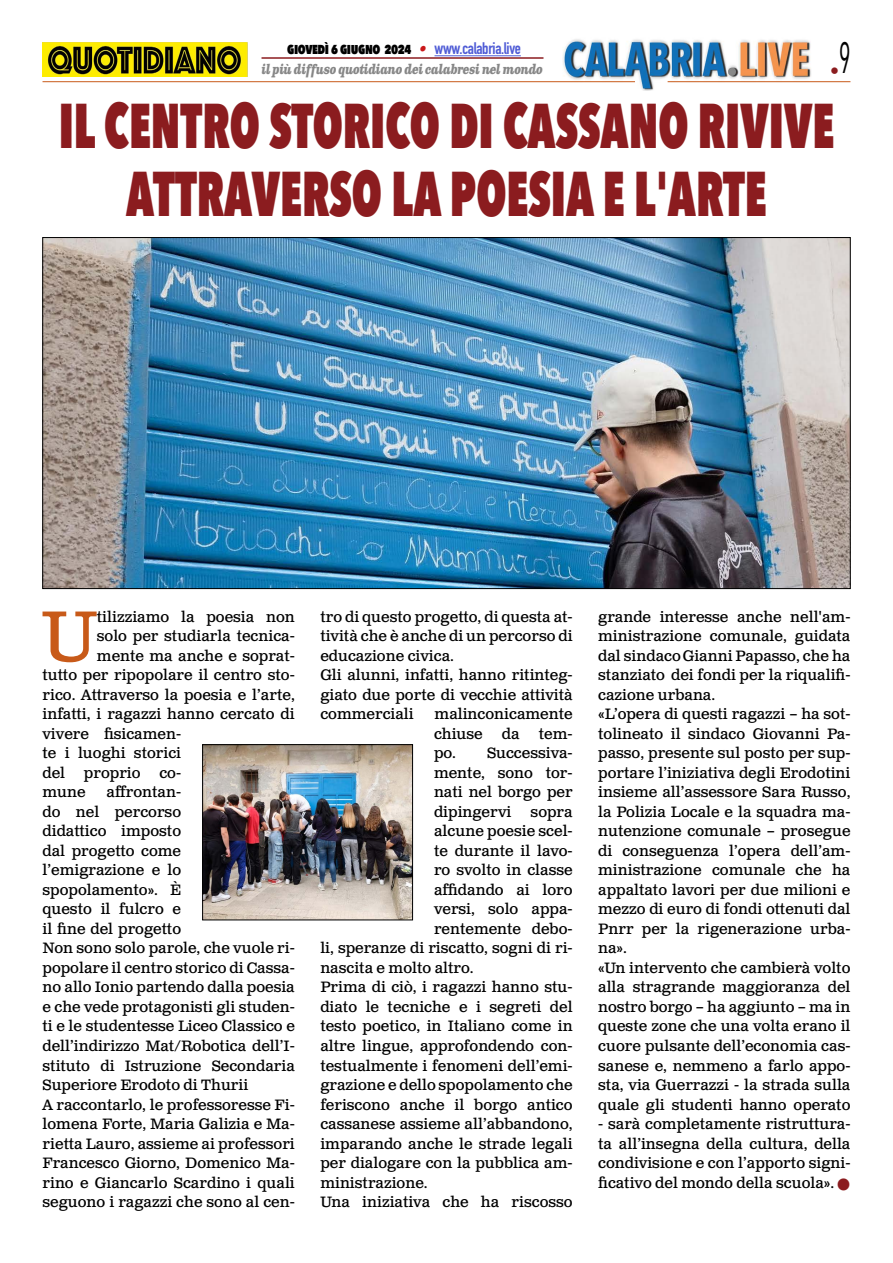
<style>
.page{position:relative;width:893px;height:1263px;background:#fff}
.page>*{position:absolute;margin:0;border:0;box-sizing:border-box;transform-origin:0 0}
.t1{font:71.25px "Clarendon Text Pro";color:#c85a19}
.t2{font:800 63px/67.5px "Avenir Next Condensed";color:#8b1c1f;text-align:center;scale:.75 1}
.t3{font:18px "Avenir Next Condensed";color:#8b1c1f}
.t4{font:15px/19.5px "Clarendon Text Pro";color:#000}
.t5{font:800 15px "Avenir Next Condensed";letter-spacing:-.03em;color:#000;scale:.9 1}
.t6{font:italic 700 13.5px "Clarendon Text Pro";letter-spacing:-.05em;color:#878787;scale:.79 1}
.s1{font-family:"Clarendon Text Pro";font-weight:700;font-style:italic;color:#ca181a}
.s2{font-family:"DIN Condensed";font-weight:700;font-size:16.5px;color:#4f5cd6}
.s3{color:#8b1c1f}
</style>
<div class="page">
<img style="left:563px;top:39px;width:248px;height:51px">
<hr style="left:43px;top:81px;width:592px;height:1px;background:#c85a19">
<hr style="left:668px;top:81px;width:182px;height:1px;background:#c85a19">
<hr style="left:434px;top:55px;width:87px;height:1px;background:#4f5cd6">
<hr style="left:261px;top:57px;width:282px;height:2px;background:#8b1c1f">
<img style="left:43px;top:42px;width:204px;height:35px">
<img style="left:45px;top:239px;width:803px;height:348px">
<img style="left:204px;top:746px;width:207px;height:172px">
<div style="left:202px;top:744px;width:211px;height:176px;border:1px solid #000"></div>
<p class="t3" style="left:830px;top:55px;width:22px">•<sup>9</sup></p>
<p class="t5" style="left:287px;top:39px;width:261px">giovedì 6 giugno 2024 <span class="s1">•</span> <span class="s2">www.calabria.live</span></p>
<p class="t6" style="left:261px;top:61px;width:358px">il più diffuso quotidiano dei calabresi nel mondo</p>
<h2 class="t2" style="left:59px;top:92px;width:1036px">IL CENTRO STORICO DI CASSANO RIVIVE<br>ATTRAVERSO LA POESIA E L'ARTE</h2>
<h1 class="t1" style="left:42px;top:593px;width:56px">U</h1>
<p class="t4" style="left:97px;top:608px;width:199px">tilizziamo la poesia non</p>
<p class="t4" style="left:97px;top:627px;width:199px">solo per studiarla tecnica-</p>
<p class="t4" style="left:97px;top:647px;width:199px">mente ma anche e soprat-</p>
<p class="t4" style="left:43px;top:666px;width:254px">tutto per ripopolare il centro sto-</p>
<p class="t4" style="left:43px;top:686px;width:254px">rico. Attraverso la poesia e l’arte,</p>
<p class="t4" style="left:43px;top:705px;width:254px">infatti, i ragazzi hanno cercato di</p>
<p class="t4" style="left:43px;top:725px;width:140px">vivere fisicamen-</p>
<p class="t4" style="left:43px;top:744px;width:140px">te i luoghi storici</p>
<p class="t4" style="left:43px;top:764px;width:24px">del</p>
<p class="t4" style="left:84px;top:764px;width:58px">proprio</p>
<p class="t4" style="left:159px;top:764px;width:23px">co-</p>
<p class="t4" style="left:43px;top:783px;width:45px">mune</p>
<p class="t4" style="left:43px;top:783px;width:254px;text-indent:64px">affrontan-<br>do nel percorso<br>didattico imposto<br>dal progetto come<br>l’emigrazione e lo spopolamento». È<br>questo il fulcro e<br>il fine del progetto<br>Non sono solo parole, che vuole ri&shy;popolare il centro storico di Cassa&shy;no allo Ionio partendo dalla poesia e che vede protagonisti gli studen&shy;ti e le studentesse Liceo Classico e dell’indirizzo Mat/Robotica dell’I&shy;stituto di Istruzione Secondaria<br>Superiore Erodoto di Thurii<br>A raccontarlo, le professoresse Fi&shy;lomena Forte, Maria Galizia e Ma&shy;rietta Lauro, assieme ai professori<br>Francesco Giorno, Domenico Ma&shy;rino e Giancarlo Scardino i quali seguono i ragazzi che sono al cen-</p>
<p class="t4" style="left:320px;top:608px;width:254px">tro di questo progetto, di questa at&shy;tività che è anche di un percorso di educazione civica.<br>Gli alunni, infatti, hanno ritinteg&shy;giato due porte di vecchie attività commerciali</p>
<p class="t4" style="left:434px;top:705px;width:140px">malinconicamente chiuse</p>
<p class="t4" style="left:502px;top:725px;width:19px">da</p>
<p class="t4" style="left:434px;top:725px;width:140px;text-align:justify;text-indent:105px">tem&shy;po. Successiva&shy;mente, sono tor&shy;nati nel borgo per dipingervi</p>
<p class="t4" style="left:531px;top:803px;width:44px">sopra</p>
<p class="t4" style="left:434px;top:822px;width:140px">alcune poesie scel-</p>
<p class="t4" style="left:434px;top:842px;width:140px">te durante il lavo-</p>
<p class="t4" style="left:434px;top:861px;width:140px">ro svolto in classe</p>
<p class="t4" style="left:434px;top:881px;width:140px">affidando ai loro</p>
<p class="t4" style="left:434px;top:900px;width:140px">versi, solo appa-</p>
<p class="t4" style="left:434px;top:920px;width:140px">rentemente debo-</p>
<p class="t4" style="left:320px;top:939px;width:254px">li, speranze di riscatto, sogni di ri-</p>
<p class="t4" style="left:320px;top:959px;width:155px">nascita e molto altro.</p>
<p class="t4" style="left:320px;top:978px;width:254px">Prima di ciò, i ragazzi hanno stu-</p>
<p class="t4" style="left:320px;top:998px;width:254px">diato le tecniche e i segreti del</p>
<p class="t4" style="left:320px;top:1017px;width:254px">testo poetico, in Italiano come in</p>
<p class="t4" style="left:320px;top:1037px;width:254px">altre lingue, approfondendo con-</p>
<p class="t4" style="left:320px;top:1056px;width:254px">testualmente i fenomeni dell’emi-</p>
<p class="t4" style="left:320px;top:1076px;width:254px">grazione e dello spopolamento che</p>
<p class="t4" style="left:320px;top:1095px;width:254px">feriscono anche il borgo antico</p>
<p class="t4" style="left:320px;top:1115px;width:254px">cassanese assieme all’abbandono,</p>
<p class="t4" style="left:320px;top:1134px;width:254px">imparando anche le strade legali</p>
<p class="t4" style="left:320px;top:1154px;width:254px">per dialogare con la pubblica am-</p>
<p class="t4" style="left:320px;top:1173px;width:109px">ministrazione.</p>
<p class="t4" style="left:320px;top:1193px;width:254px">Una iniziativa che ha riscosso</p>
<p class="t4" style="left:598px;top:608px;width:254px">grande interesse anche nell'am&shy;ministrazione comunale, guidata dal sindaco Gianni Papasso, che ha stanziato dei fondi per la riqualifi&shy;cazione urbana.<br>«L’opera di questi ragazzi – ha sot&shy;tolineato il sindaco Giovanni Pa&shy;passo, presente sul posto per sup&shy;portare l’iniziativa degli Erodotini insieme all’assessore Sara Russo, la Polizia Locale e la squadra ma&shy;nutenzione comunale – prosegue di conseguenza l’opera dell’am&shy;ministrazione comunale che ha appaltato lavori per due milioni e mezzo di euro di fondi ottenuti dal<br>Pnrr per la rigenerazione urba&shy;na».<br>«Un intervento che cambierà volto alla stragrande maggioranza del nostro borgo – ha aggiunto – ma in queste zone che una volta erano il cuore pulsante dell’economia cas&shy;sanese e, nemmeno a farlo appo&shy;sta, via Guerrazzi - la strada sulla quale gli studenti hanno operato</p>
<p class="t4" style="left:598px;top:1115px;width:254px;text-align:justify">- sarà completamente ristruttura&shy;ta all’insegna della cultura, della condivisione e con l’apporto signi&shy;ficativo del mondo della scuola». <span class="s3">■</span></p>
</div>
